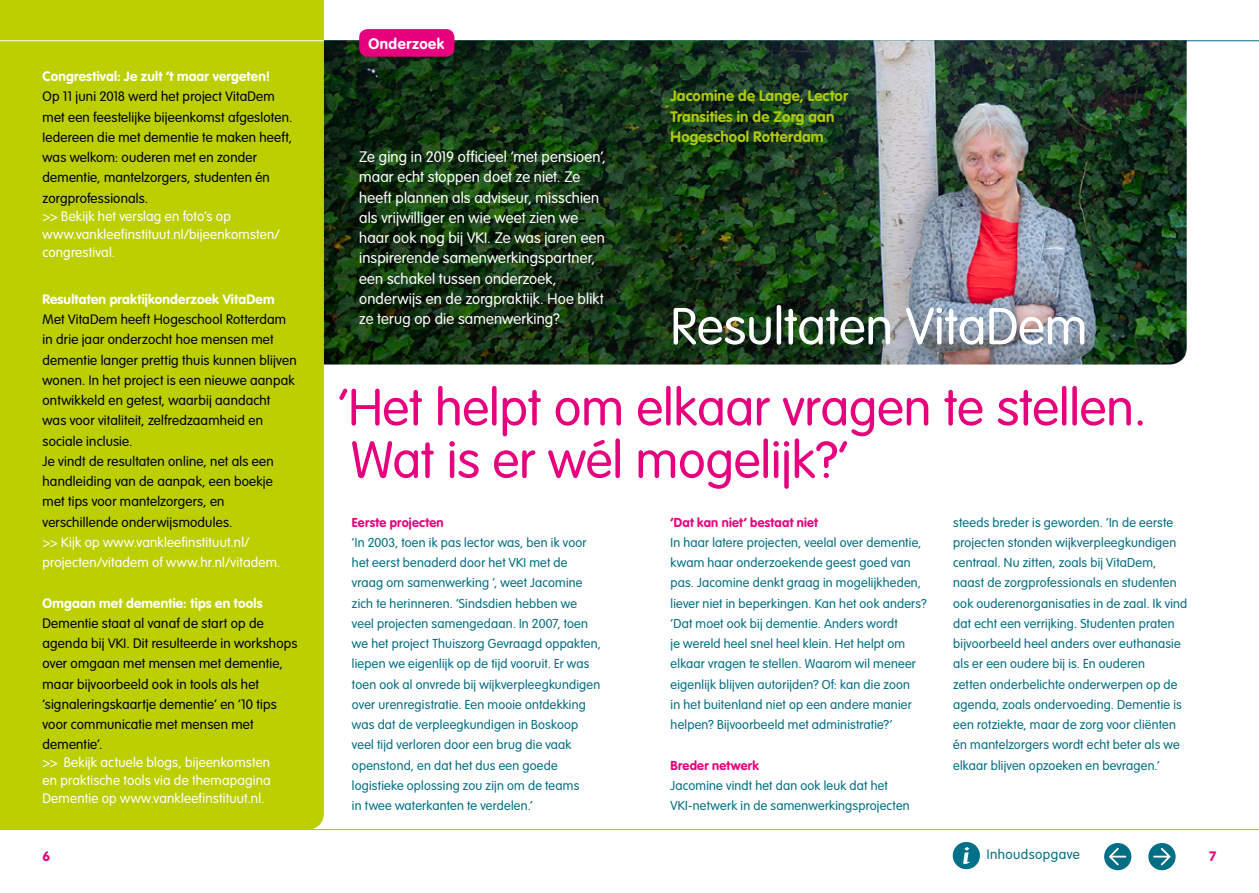
<style>
.page{position:relative;width:1259px;height:893px;background:#fff}
.page>*{position:absolute;margin:0;border:0;box-sizing:border-box;transform-origin:0 0}
.t1{font:300 51px/52.5px "VAG Rounded Std";color:#e6007d}
.t2{font:300 51px "VAG Rounded Std";color:#fff}
.t3{font:300 15px/20.2px "VAG Rounded Std";letter-spacing:.01em;color:#fff}
.t4{font:700 15px/20.2px "VAG Rounded Std";letter-spacing:.01em;color:#afca0b}
.t5{font:700 15px "VAG Rounded Std";letter-spacing:.035em;color:#fff}
.t6{font:300 13.5px/20.2px "VAG Rounded Std";letter-spacing:.015em;color:#000}
.t7{font:300 13.5px/18px "VAG Rounded Std";letter-spacing:.015em;color:#fff}
.t8{font:700 13.5px "VAG Rounded Std";letter-spacing:.015em;color:#fff}
.t9{font:300 13.5px "VAG Rounded Std";letter-spacing:.035em;color:#006e84}
.t10{font:700 13.5px "VAG Rounded Std";color:#e6007d}
.t11{font:300 12.75px/20.2px "VAG Rounded Std";letter-spacing:.015em;color:#006e84}
.t12{font:700 12.75px "VAG Rounded Std";letter-spacing:.015em;color:#e6007d}
</style>
<div class="page">
<hr style="left:0;top:40px;width:1259px;height:1px;background:#006e84">
<hr style="left:0;top:829px;width:1259px;height:1px;background:#a2c617">
<div style="left:0;top:0;width:324px;height:830px;background:#bccf00"></div>
<div style="left:1148px;top:843px;width:27px;height:27px;background:#006e84;border-radius:50%"></div>
<svg style="left:1153px;top:848px;width:17px;height:17px"></svg>
<div style="left:1104px;top:843px;width:27px;height:27px;background:#006e84;border-radius:50%"></div>
<svg style="left:1109px;top:848px;width:17px;height:17px"></svg>
<div style="left:952px;top:842px;width:28px;height:27px;background:#007188;border-radius:50%"></div>
<svg style="left:963px;top:847px;width:6px;height:17px"></svg>
<img style="left:324px;top:40px;width:862px;height:325px">
<hr style="left:0;top:40px;width:324px;height:1px;background:#fff">
<div style="left:359px;top:29px;width:95px;height:28px;background:#e6007d;border-radius:9px"></div>
<p class="t8" style="left:43px;top:68px;width:229px">Congrestival: Je zult ’t maar vergeten!</p>
<p class="t6" style="left:43px;top:87px;width:251px">Op 11 juni 2018 werd het project VitaDem met een feestelijke bijeenkomst afgesloten.<br>Iedereen die met dementie te maken heeft, was welkom: ouderen met en zonder dementie, mantelzorgers, studenten én zorgprofessionals.</p>
<p class="t7" style="left:43px;top:207px;width:239px">&gt;&gt; Bekijk het verslag en foto’s op www.vankleefinstituut.nl/bijeenkomsten/ congrestival.</p>
<p class="t8" style="left:43px;top:291px;width:233px">Resultaten praktijkonderzoek VitaDem</p>
<p class="t6" style="left:43px;top:310px;width:256px">Met VitaDem heeft Hogeschool Rotterdam in drie jaar onderzocht hoe mensen met dementie langer prettig thuis kunnen blijven wonen. In het project is een nieuwe aanpak ontwikkeld en getest, waarbij aandacht was voor vitaliteit, zelfredzaamheid en sociale inclusie.<br>Je vindt de resultaten online, net als een handleiding van de aanpak, een boekje met tips voor mantelzorgers, en verschillende onderwijsmodules.</p>
<p class="t7" style="left:43px;top:532px;width:239px;line-height:20.2px">&gt;&gt; Kijk op www.vankleefinstituut.nl/ projecten/vitadem of www.hr.nl/vitadem.</p>
<p class="t8" style="left:43px;top:595px;width:221px">Omgaan met dementie: tips en tools</p>
<p class="t6" style="left:43px;top:613px;width:256px">Dementie staat al vanaf de start op de agenda bij VKI. Dit resulteerde in workshops over omgaan met mensen met dementie, maar bijvoorbeeld ook in tools als het ‘signaleringskaartje dementie’ en ’10 tips voor communicatie met mensen met dementie’.</p>
<p class="t7" style="left:43px;top:754px;width:230px;text-align:justify">&gt;&gt; Bekijk actuele blogs, bijeenkomsten en praktische tools via de themapagina Dementie op www.vankleefinstituut.nl.</p>
<p class="t5" style="left:368px;top:35px;width:77px">Onderzoek</p>
<p class="t3" style="left:359px;top:147px;width:248px">Ze ging in 2019 officieel ‘met pensioen’, maar echt stoppen doet ze niet. Ze heeft plannen als adviseur, misschien als vrijwilliger en wie weet zien we haar ook nog bij VKI. Ze was jaren een inspirerende samenwerkingspartner, een schakel tussen onderzoek, onderwijs en de zorgpraktijk. Hoe blikt ze terug op die samenwerking?</p>
<p class="t4" style="left:670px;top:86px;width:179px">Jacomine de Lange, Lector<br>Transities in de Zorg aan<br>Hogeschool Rotterdam</p>
<h1 class="t2" style="left:670px;top:297px;width:418px">Resultaten VitaDem</h1>
<h1 class="t1" style="left:338px;top:383px;width:810px">‘Het helpt om elkaar vragen te stellen.<br>Wat is er wél mogelijk?’</h1>
<p class="t12" style="left:670px;top:515px;width:149px">‘Dat kan niet’ bestaat niet</p>
<p class="t11" style="left:670px;top:533px;width:258px">In haar latere projecten, veelal over dementie, kwam haar onderzoekende geest goed van pas. Jacomine denkt graag in mogelijkheden, liever niet in beperkingen. Kan het ook anders? ‘Dat moet ook bij dementie. Anders wordt<br>je wereld heel snel heel klein. Het helpt om elkaar vragen te stellen. Waarom wil meneer eigenlijk blijven autorijden? Of: kan die zoon<br>in het buitenland niet op een andere manier helpen? Bijvoorbeeld met administratie?’</p>
<p class="t12" style="left:670px;top:757px;width:90px">Breder netwerk</p>
<p class="t11" style="left:670px;top:776px;width:241px">Jacomine vindt het dan ook leuk dat het<br>VKI-netwerk in de samenwerkingsprojecten</p>
<p class="t11" style="left:953px;top:512px;width:236px">steeds breder is geworden. ‘In de eerste projecten stonden wijkverpleegkundigen centraal. Nu zitten, zoals bij VitaDem, naast de zorgprofessionals en studenten ook ouderenorganisaties in de zaal. Ik vind dat echt een verrijking. Studenten praten bijvoorbeeld heel anders over euthanasie als er een oudere bij is. En ouderen<br>zetten onderbelichte onderwerpen op de agenda, zoals ondervoeding. Dementie is een rotziekte, maar de zorg voor cliënten én mantelzorgers wordt echt beter als we elkaar blijven opzoeken en bevragen.’</p>
<p class="t12" style="left:352px;top:515px;width:93px">Eerste projecten</p>
<p class="t11" style="left:352px;top:533px;width:250px">‘In 2003, toen ik pas lector was, ben ik voor het eerst benaderd door het VKI met de vraag om samenwerking ’, weet Jacomine zich te herinneren. ‘Sindsdien hebben we veel projecten samengedaan. In 2007, toen we het project Thuiszorg Gevraagd oppakten, liepen we eigenlijk op de tijd vooruit. Er was toen ook al onvrede bij wijkverpleegkundigen over urenregistratie. Een mooie ontdekking was dat de verpleegkundigen in Boskoop veel tijd verloren door een brug die vaak openstond, en dat het dus een goede logistieke oplossing zou zijn om de teams<br>in twee waterkanten te verdelen.’</p>
<p class="t10" style="left:43px;top:848px;width:9px">6</p>
<p class="t9" style="left:986px;top:846px;width:95px">Inhoudsopgave</p>
<p class="t10" style="left:1209px;top:848px;width:9px">7</p>
</div>
